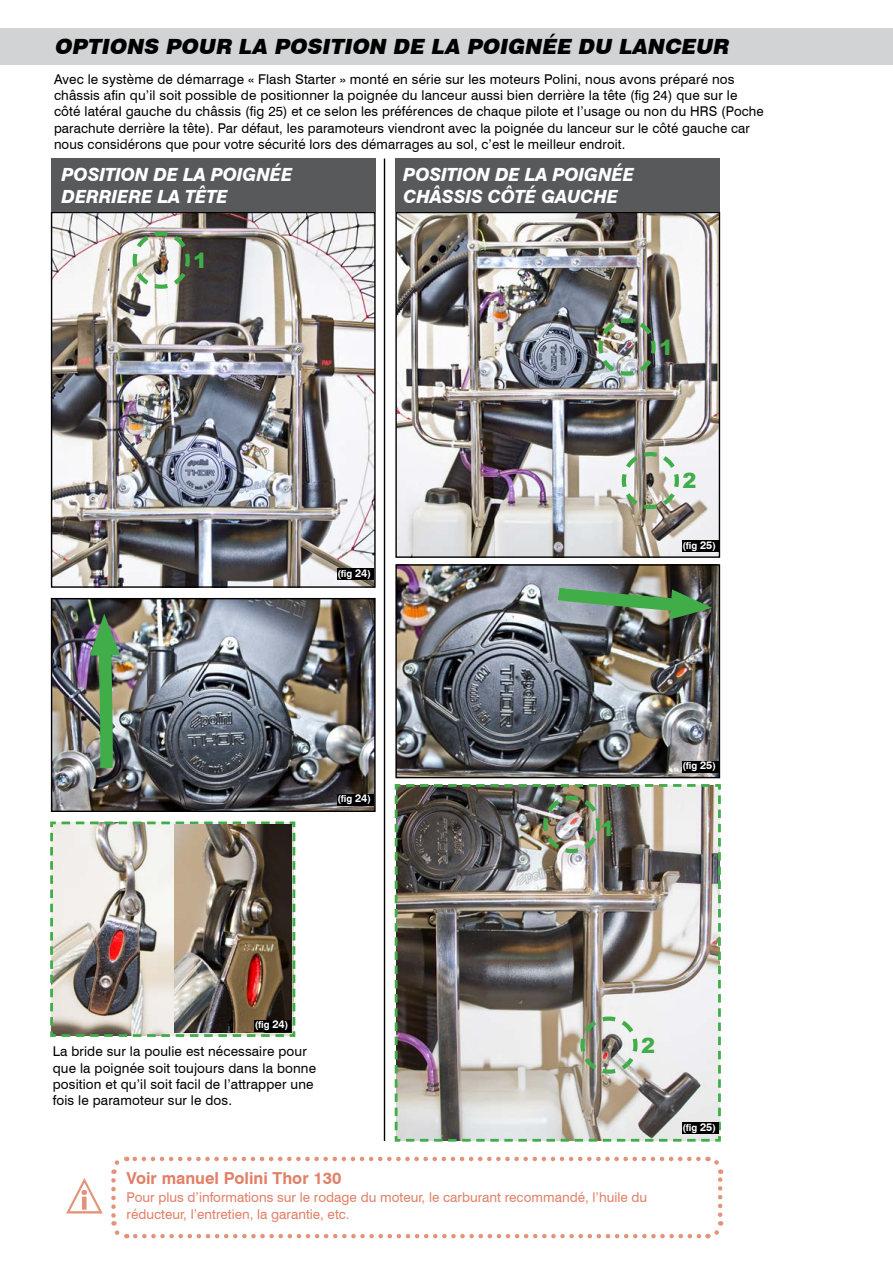
<style>
.page{position:relative;width:893px;height:1263px;background:#fff}
.page>*{position:absolute;margin:0;border:0;box-sizing:border-box;transform-origin:0 0}
.t1{font:italic 900 21px "Swiss 721 BT";color:#000}
.t2{font:900 21px "Arial";color:#41ad49}
.t3{font:italic 800 18.15px/21.8px "Swiss 721 BT";letter-spacing:-.01em;color:#fff}
.t4{font:700 16.5px "Swiss 721 BT";color:#e18067}
.t5{font:13.5px/16.2px "Swiss 721 BT";letter-spacing:.01em;color:#000}
.t6{font:13.5px/16.2px "Swiss 721 BT";color:#e18067}
.t7{font:700 9.75px "Swiss 721 BT";letter-spacing:-.01em;color:#fff}
.s1{font-size:11.25px}
</style>
<div class="page">
<div style="left:0;top:28px;width:893px;height:36px;background:#d1d3d4"></div>
<img style="left:53px;top:214px;width:321px;height:372px">
<div style="left:51px;top:212px;width:325px;height:376px;border:1px solid #000"></div>
<img style="left:53px;top:600px;width:321px;height:210px">
<div style="left:51px;top:598px;width:325px;height:214px;border:1px solid #000"></div>
<img style="left:50px;top:821px;width:246px;height:216px">
<img style="left:175px;top:824px;width:116px;height:209px">
<img style="left:397px;top:566px;width:321px;height:210px">
<div style="left:395px;top:564px;width:325px;height:214px;border:1px solid #000"></div>
<img style="left:394px;top:784px;width:327px;height:358px">
<img style="left:397px;top:214px;width:321px;height:342px">
<div style="left:395px;top:212px;width:325px;height:346px;border:1px solid #000"></div>
<hr style="left:384px;top:158px;width:1px;height:983px;background:#000">
<div style="left:682px;top:540px;width:37px;height:11px;background:#000"></div>
<div style="left:682px;top:761px;width:37px;height:11px;background:#000"></div>
<div style="left:682px;top:1122px;width:37px;height:11px;background:#000"></div>
<div style="left:52px;top:158px;width:324px;height:53px;background:#58595b"></div>
<div style="left:395px;top:158px;width:325px;height:53px;background:#58595b"></div>
<div style="left:337px;top:568px;width:37px;height:11px;background:#000"></div>
<div style="left:337px;top:794px;width:37px;height:11px;background:#000"></div>
<div style="left:255px;top:1020px;width:36px;height:11px;background:#000"></div>
<img style="left:90px;top:614px;width:30px;height:167px">
<img style="left:545px;top:580px;width:167px;height:39px">
<img style="left:131px;top:229px;width:61px;height:62px">
<img style="left:596px;top:316px;width:62px;height:62px">
<img style="left:541px;top:794px;width:61px;height:61px">
<svg style="left:620px;top:450px;width:61px;height:61px"></svg>
<img style="left:578px;top:1014px;width:62px;height:62px">
<svg style="left:66px;top:1178px;width:37px;height:35px"></svg>
<svg style="left:111px;top:1180px;width:16px;height:59px"></svg>
<svg style="left:135px;top:1221px;width:589px;height:18px"></svg>
<svg style="left:707px;top:1156px;width:16px;height:59px"></svg>
<svg style="left:111px;top:1156px;width:587px;height:18px"></svg>
<h1 class="t1" style="left:54px;top:34px;width:680px">OPTIONS POUR LA POSITION DE LA POIGNÉE DU LANCEUR</h1>
<p class="t5" style="left:54px;top:71px;width:711px">Avec le système de démarrage « Flash Starter » monté en série sur les moteurs Polini, nous avons préparé nos châssis afin qu’il soit possible de positionner la poignée du lanceur aussi bien derrière la tête (fig 24) que sur le côté latéral gauche du châssis (fig 25) et ce selon les préférences de chaque pilote et l’usage ou non du HRS (Poche parachute derrière la tête). Par défaut, les paramoteurs viendront avec la poignée du lanceur sur le côté gauche car nous considérons que pour votre sécurité lors des démarrages au sol, c’est le meilleur endroit.</p>
<h2 class="t3" style="left:62px;top:164px;width:233px">POSITION DE LA POIGNÉE<br>DERRIERE LA TÊTE</h2>
<h2 class="t3" style="left:403px;top:164px;width:233px">POSITION DE LA POIGNÉE<br>CHÂSSIS CÔTÉ GAUCHE</h2>
<h1 class="t2" style="left:193px;top:245px;width:15px">1</h1>
<p class="t7" style="left:337px;top:567px;width:35px">(fig <span class="s1">24</span>)</p>
<p class="t7" style="left:337px;top:793px;width:35px">(fig <span class="s1">24</span>)</p>
<h1 class="t2" style="left:659px;top:332px;width:15px">1</h1>
<h1 class="t2" style="left:682px;top:465px;width:15px">2</h1>
<p class="t7" style="left:682px;top:539px;width:35px">(fig <span class="s1">25</span>)</p>
<h1 class="t2" style="left:600px;top:813px;width:15px">1</h1>
<p class="t7" style="left:682px;top:760px;width:35px">(fig <span class="s1">25</span>)</p>
<p class="t7" style="left:255px;top:1019px;width:35px">(fig <span class="s1">24</span>)</p>
<p class="t5" style="left:53px;top:1043px;width:265px">La bride sur la poulie est nécessaire pour que la poignée soit toujours dans la bonne position et qu’il soit facil de l’attrapper une fois le paramoteur sur le dos.</p>
<h1 class="t2" style="left:641px;top:1030px;width:15px">2</h1>
<p class="t4" style="left:127px;top:1168px;width:216px">Voir manuel Polini Thor 130</p>
<p class="t6" style="left:127px;top:1189px;width:522px">Pour plus d’informations sur le rodage du moteur, le carburant recommandé, l’huile du réducteur, l’entretien, la garantie, etc.</p>
<p class="t7" style="left:682px;top:1121px;width:35px">(fig <span class="s1">25</span>)</p>
</div>
